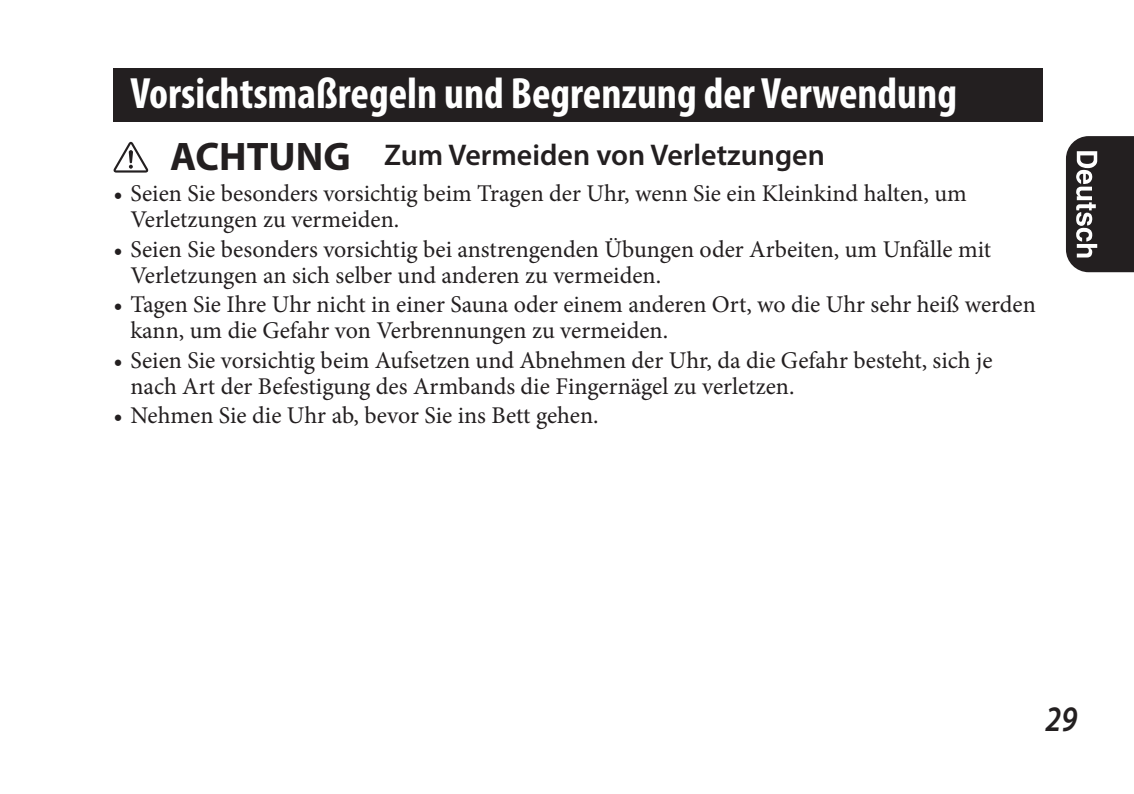
<style>
.page{position:relative;width:1134px;height:794px;background:#fff}
.page>*{position:absolute;margin:0;border:0;box-sizing:border-box;transform-origin:0 0}
.t1{font:700 condensed 44px "Myriad Pro";color:#fff}
.t2{font:italic 600 36px "Myriad Pro";color:#231f20;scale:.85 1}
.t3{font:600 30px "Myriad Pro";color:#231f20}
.t4{font:24px/26px "Minion Pro";color:#231f20}
.s1{font-weight:700;font-size:40px}
</style>
<div class="page">
<div style="left:113px;top:68px;width:930px;height:53px;background:#231f20"></div>
<svg style="left:1066px;top:136px;width:68px;height:136px;background:#3f3c3d"></svg>
<svg style="left:113px;top:142px;width:35px;height:31px"></svg>
<h1 class="t1" style="left:130px;top:66px;width:828px">Vorsichtsmaßregeln und Begrenzung der Verwendung</h1>
<p class="t3" style="left:170px;top:136px;width:656px"><span class="s1">ACHTUNG</span> Zum Vermeiden von Verletzungen</p>
<p class="t4" style="left:130px;top:181px;width:838px;text-indent:-17px">• Seien Sie besonders vorsichtig beim Tragen der Uhr, wenn Sie ein Kleinkind halten, um<br>Verletzungen zu vermeiden.</p>
<p class="t4" style="left:130px;top:236px;width:862px;text-indent:-17px">• Seien Sie besonders vorsichtig bei anstrengenden Übungen oder Arbeiten, um Unfälle mit<br>Verletzungen an sich selber und anderen zu vermeiden.</p>
<p class="t4" style="left:130px;top:291px;width:907px;text-indent:-17px">• Tagen Sie Ihre Uhr nicht in einer Sauna oder einem anderen Ort, wo die Uhr sehr heiß werden kann, um die Gefahr von Verbrennungen zu vermeiden.</p>
<p class="t4" style="left:130px;top:347px;width:864px;text-indent:-17px">• Seien Sie vorsichtig beim Aufsetzen und Abnehmen der Uhr, da die Gefahr besteht, sich je nach Art der Befestigung des Armbands die Fingernägel zu verletzen.</p>
<p class="t4" style="left:113px;top:402px;width:487px">• Nehmen Sie die Uhr ab, bevor Sie ins Bett gehen.</p>
<h2 class="t2" style="left:1045px;top:696px;width:39px">29</h2>
</div>
